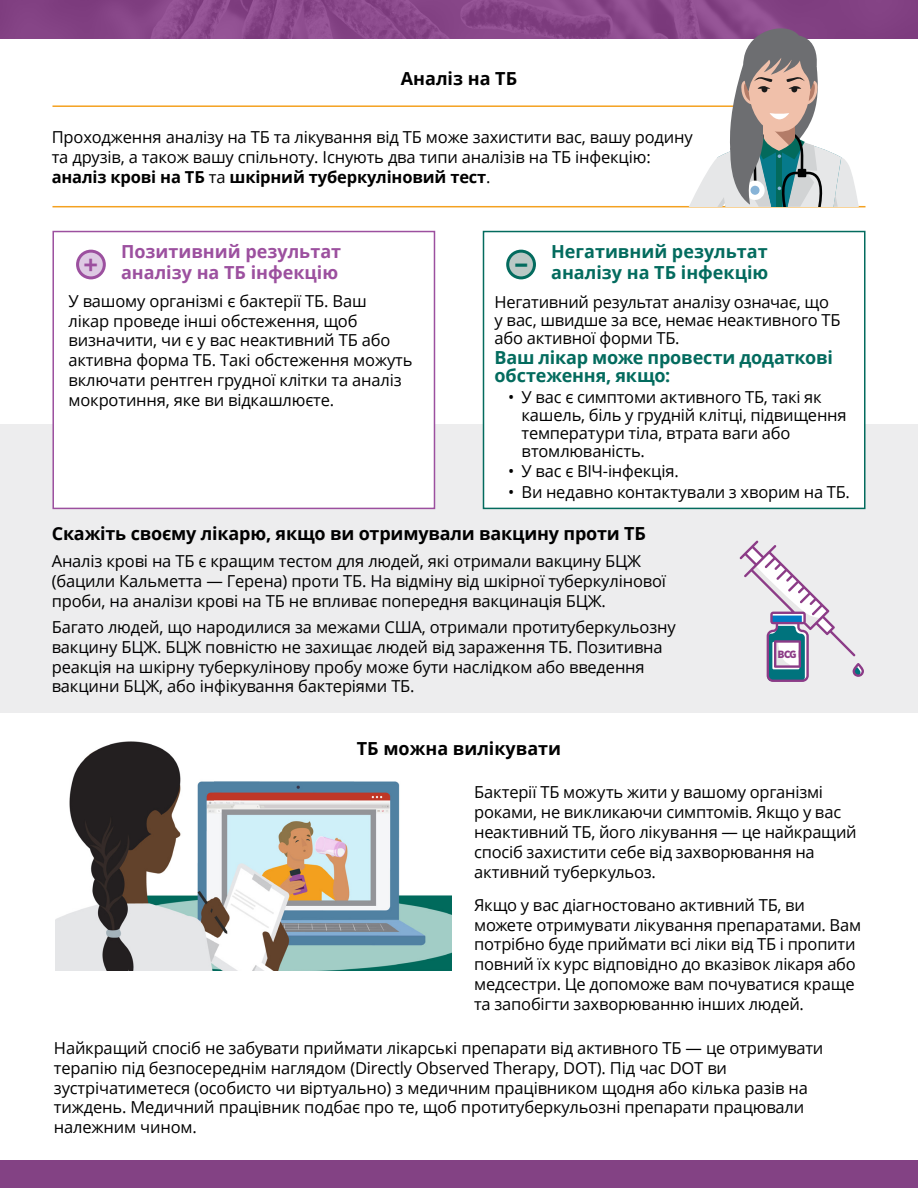
<style>
.page{position:relative;width:918px;height:1188px;background:#fff}
.page>*{position:absolute;margin:0;border:0;box-sizing:border-box;transform-origin:0 0}
.subhead{font:700 25.65px "Open Sans";color:#9c509f}
.subhead-2{font:700 25.65px "Open Sans";color:#036b5e;scale:1.75 1}
.subhead-3{font:700 18px/21px "Open Sans";color:#036b5e}
.body_bullets{font:700 18px "Open Sans";letter-spacing:-.01em;color:#000}
.subhead-4{font:700 18px/21px "Open Sans";color:#9c509f}
.subhead-5{font:700 18px "Open Sans";color:#000}
.body_bullets-2{font:16.5px/19.8px "Open Sans";letter-spacing:-.01em;color:#000}
.t1{font:900 10.5px "Gotham Narrow";color:#8c3b87}
.s1{font-weight:700}
</style>
<div class="page">
<div style="left:0;top:1160px;width:918px;height:28px;background:#834284"></div>
<div style="left:0;top:425px;width:918px;height:288px;background:#ededee"></div>
<svg style="left:0;top:0;width:918px;height:39px;background:#874688"></svg>
<div style="left:52px;top:231px;width:383px;height:278px;background:#fff;border:2px solid #9c509f"></div>
<div style="left:483px;top:231px;width:383px;height:278px;background:#fff;border:2px solid #036b5e"></div>
<hr style="left:52px;top:105px;width:749px;height:2px;background:#f4a120">
<svg style="left:740px;top:541px;width:124px;height:141px"></svg>
<hr style="left:52px;top:206px;width:814px;height:1px;background:#f4a120">
<svg style="left:668px;top:22px;width:198px;height:185px"></svg>
<div style="left:78px;top:251px;width:26px;height:27px;background:#ddcae3;border-radius:50%"></div>
<div style="left:76px;top:250px;width:30px;height:29px;border:3px solid #9c509f;border-radius:50%"></div>
<div style="left:508px;top:251px;width:26px;height:27px;background:#bbc8c5;border-radius:50%"></div>
<div style="left:506px;top:250px;width:30px;height:29px;border:3px solid #036b5e;border-radius:50%"></div>
<img style="left:56px;top:781px;width:396px;height:189px">
<img style="left:57px;top:741px;width:157px;height:229px">
<h2 class="subhead-5" style="left:401px;top:65px;width:118px">Аналіз на ТБ</h2>
<p class="body_bullets-2" style="left:52px;top:127px;width:643px">Проходження аналізу на ТБ та лікування від ТБ може захистити вас, вашу родину та друзів, а також вашу спільноту. Існують два типи аналізів на ТБ інфекцію: <span class="s1">аналіз крові на ТБ</span> та <span class="s1">шкірний туберкуліновий тест</span>.</p>
<h2 class="subhead-3" style="left:551px;top:240px;width:219px">Негативний результат аналізу на ТБ інфекцію</h2>
<p class="body_bullets-2" style="left:495px;top:292px;width:348px;line-height:18px">Негативний результат аналізу означає, що у вас, швидше за все, немає неактивного ТБ або активної форми ТБ.</p>
<h2 class="subhead-3" style="left:495px;top:348px;width:340px;line-height:18px">Ваш лікар може провести додаткові обстеження, якщо:</h2>
<p class="body_bullets-2" style="left:522px;top:387px;width:327px;line-height:18px;text-indent:-14px">• У вас є симптоми активного ТБ, такі як кашель, біль у грудній клітці, підвищення температури тіла, втрата ваги або втомлюваність.</p>
<p class="body_bullets-2" style="left:508px;top:461px;width:172px">• У вас є ВІЧ-інфекція.</p>
<p class="body_bullets-2" style="left:508px;top:482px;width:343px">• Ви недавно контактували з хворим на ТБ.</p>
<p class="body_bullets" style="left:52px;top:521px;width:596px">Скажіть своєму лікарю, якщо ви отримували вакцину проти ТБ</p>
<p class="body_bullets-2" style="left:52px;top:551px;width:616px">Аналіз крові на ТБ є кращим тестом для людей, які отримали вакцину БЦЖ (бацили Кальметта — Герена) проти ТБ. На відміну від шкірної туберкулінової проби, на аналізи крові на ТБ не впливає попередня вакцинація БЦЖ.</p>
<p class="body_bullets-2" style="left:52px;top:617px;width:626px">Багато людей, що народилися за межами США, отримали протитуберкульозну вакцину БЦЖ. БЦЖ повністю не захищає людей від зараження ТБ. Позитивна реакція на шкірну туберкулінову пробу може бути наслідком або введення вакцини БЦЖ, або інфікування бактеріями ТБ.</p>
<h2 class="subhead-4" style="left:121px;top:240px;width:222px">Позитивний результат аналізу на ТБ інфекцію</h2>
<p class="body_bullets-2" style="left:69px;top:291px;width:345px">У вашому організмі є бактерії ТБ. Ваш<br>лікар проведе інші обстеження, щоб визначити, чи є у вас неактивний ТБ або активна форма ТБ. Такі обстеження можуть включати рентген грудної клітки та аналіз мокротиння, яке ви відкашлюєте.</p>
<h2 class="subhead" style="left:84px;top:247px;width:16px">+</h2>
<h2 class="subhead-2" style="left:514px;top:244px;width:10px">-</h2>
<p class="t1" style="left:778px;top:647px;width:20px">BCG</p>
<h2 class="subhead-5" style="left:357px;top:736px;width:206px">ТБ можна вилікувати</h2>
<p class="body_bullets-2" style="left:474px;top:782px;width:384px">Бактерії ТБ можуть жити у вашому організмі роками, не викликаючи симптомів. Якщо у вас неактивний ТБ, його лікування — це найкращий спосіб захистити себе від захворювання на активний туберкульоз.</p>
<p class="body_bullets-2" style="left:474px;top:895px;width:389px">Якщо у вас діагностовано активний ТБ, ви можете отримувати лікування препаратами. Вам потрібно буде приймати всі ліки від ТБ і пропити повний їх курс відповідно до вказівок лікаря або медсестри. Це допоможе вам почуватися краще та запобігти захворюванню інших людей.</p>
<p class="body_bullets-2" style="left:54px;top:1038px;width:771px">Найкращий спосіб не забувати приймати лікарські препарати від активного ТБ — це отримувати терапію під безпосереднім наглядом (Directly Observed Therapy, DOT). Під час DOT ви зустрічатиметеся (особисто чи віртуально) з медичним працівником щодня або кілька разів на тиждень. Медичний працівник подбає про те, щоб протитуберкульозні препарати працювали належним чином.</p>
</div>
